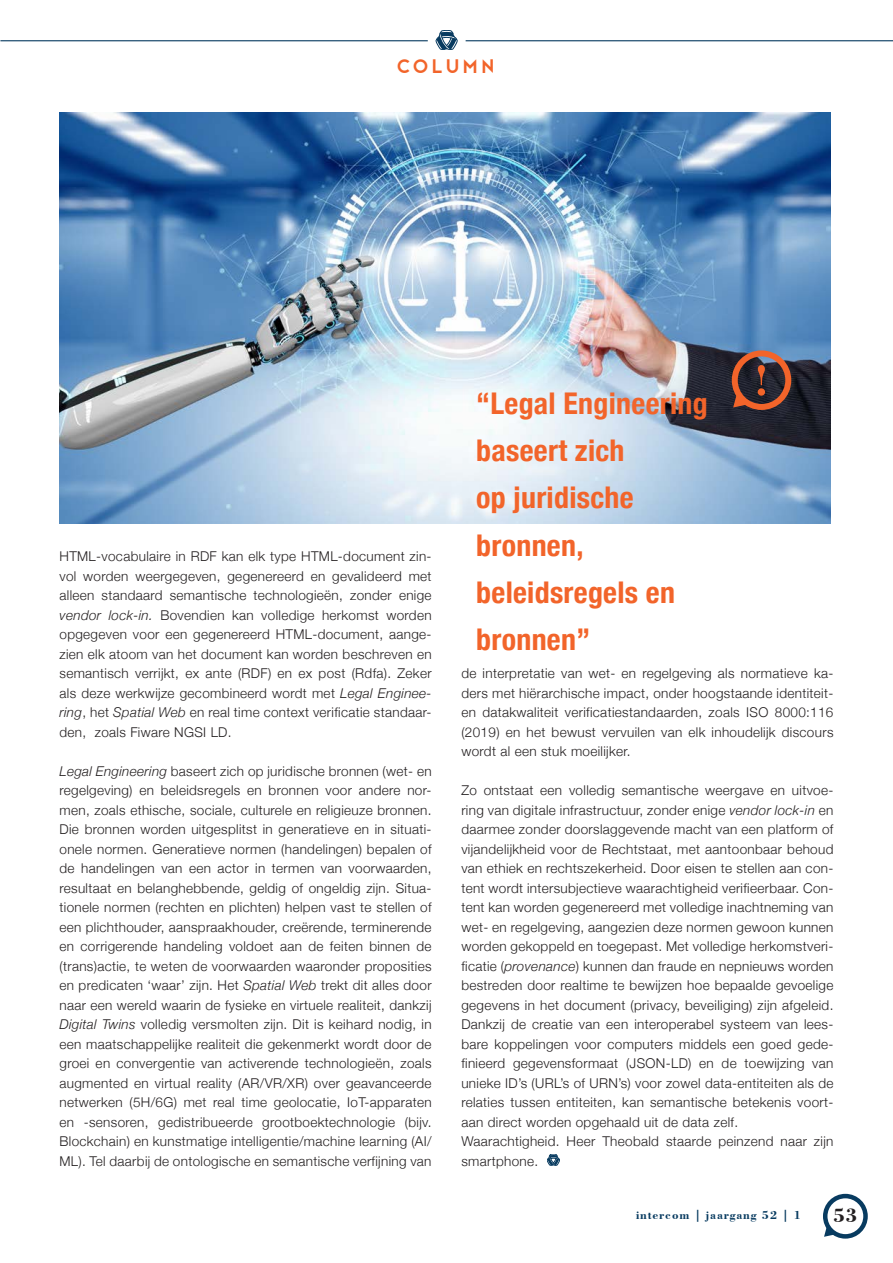
<style>
.page{position:relative;width:893px;height:1263px;background:#fff}
.page>*{position:absolute;margin:0;border:0;box-sizing:border-box;transform-origin:0 0}
.t1{font:700 condensed 29.85px/47.2px "Helvetica Neue";letter-spacing:.01em;color:#f2642a}
.t2{font:700 20.1px "Bodoni BT";color:#231f20}
.t3{font:19.5px "CWG Sans";letter-spacing:.17em;color:#f2642a}
.t4{font:300 13.5px/19.5px "Helvetica Neue";letter-spacing:.025em;color:#231f20;text-align:justify}
.t5{font:700 12px "Bodoni BT";letter-spacing:.07em;color:#083b60}
.s1{font-style:italic}
</style>
<div class="page">
<svg style="left:547px;top:1154px;width:13px;height:11px"></svg>
<img style="left:60px;top:113px;width:770px;height:410px">
<div style="left:732px;top:350px;width:59px;height:60px;border:6px solid #f2642a;border-radius:50%"></div>
<svg style="left:733px;top:391px;width:16px;height:16px"></svg>
<svg style="left:758px;top:365px;width:7px;height:31px"></svg>
<div style="left:823px;top:1194px;width:45px;height:44px;border:4px solid #083b60;border-radius:50%"></div>
<svg style="left:824px;top:1225px;width:12px;height:12px"></svg>
<svg style="left:436px;top:30px;width:21px;height:20px"></svg>
<hr style="left:0;top:40px;width:428px;height:1px;background:#083b60">
<hr style="left:466px;top:40px;width:427px;height:1px;background:#083b60">
<p class="t3" style="left:398px;top:56px;width:99px">COLUMN</p>
<p class="t4" style="left:60px;top:545px;width:374px">HTML-vocabulaire in RDF kan elk type HTML-document zin&shy;vol worden weergegeven, gegenereerd en gevalideerd met alleen standaard semantische technologieën, zonder enige <span class="s1">vendor lock-in.</span> Bovendien kan volledige herkomst worden opgegeven voor een gegenereerd HTML-document, aange&shy;zien elk atoom van het document kan worden beschreven en semantisch verrijkt, ex ante (RDF) en ex post (Rdfa). Zeker als deze werkwijze gecombineerd wordt met <span class="s1">Legal Enginee&shy;ring</span>, het <span class="s1">Spatial Web</span> en real time context verificatie standaar&shy;den, zoals Fiware NGSI LD.</p>
<p class="t4" style="left:60px;top:760px;width:374px"><span class="s1">Legal Engineering</span> baseert zich op juridische bronnen (wet- en regelgeving) en beleidsregels en bronnen voor andere nor&shy;men, zoals ethische, sociale, culturele en religieuze bronnen.<br>Die bronnen worden uitgesplitst in generatieve en in situati&shy;onele normen. Generatieve normen (handelingen) bepalen of de handelingen van een actor in termen van voorwaarden, resultaat en belanghebbende, geldig of ongeldig zijn. Situa&shy;tionele normen (rechten en plichten) helpen vast te stellen of een plichthouder, aanspraakhouder, creërende, terminerende en corrigerende handeling voldoet aan de feiten binnen de (trans)actie, te weten de voorwaarden waaronder proposities en predicaten ‘waar’ zijn. Het <span class="s1">Spatial Web</span> trekt dit alles door naar een wereld waarin de fysieke en virtuele realiteit, dankzij <span class="s1">Digital Twins</span> volledig versmolten zijn. Dit is keihard nodig, in een maatschappelijke realiteit die gekenmerkt wordt door de groei en convergentie van activerende technologieën, zoals augmented en virtual reality (AR/VR/XR) over geavanceerde netwerken (5H/6G) met real time geolocatie, IoT-apparaten en -sensoren, gedistribueerde grootboektechnologie (bijv.<br>Blockchain) en kunstmatige intelligentie/machine learning (AI/ ML). Tel daarbij de ontologische en semantische verfijning van</p>
<p class="t1" style="left:476px;top:378px;width:233px">“Legal Engineering baseert zich<br>op juridische bronnen, beleidsregels en bronnen”</p>
<p class="t4" style="left:461px;top:662px;width:374px">de interpretatie van wet- en regelgeving als normatieve ka&shy;ders met hiërarchische impact, onder hoogstaande identiteit&shy;en datakwaliteit verificatiestandaarden, zoals ISO 8000:116 (2019) en het bewust vervuilen van elk inhoudelijk discours wordt al een stuk moeilijker.</p>
<p class="t4" style="left:461px;top:779px;width:374px">Zo ontstaat een volledig semantische weergave en uitvoe&shy;ring van digitale infrastructuur, zonder enige <span class="s1">vendor lock-in</span> en daarmee zonder doorslaggevende macht van een platform of vijandelijkheid voor de Rechtstaat, met aantoonbaar behoud van ethiek en rechtszekerheid. Door eisen te stellen aan con&shy;tent wordt intersubjectieve waarachtigheid verifieerbaar. Con&shy;tent kan worden gegenereerd met volledige inachtneming van wet- en regelgeving, aangezien deze normen gewoon kunnen worden gekoppeld en toegepast. Met volledige herkomstveri&shy;ficatie (<span class="s1">provenance</span>) kunnen dan fraude en nepnieuws worden bestreden door realtime te bewijzen hoe bepaalde gevoelige gegevens in het document (privacy, beveiliging) zijn afgeleid.<br>Dankzij de creatie van een interoperabel systeem van lees&shy;bare koppelingen voor computers middels een goed gede&shy;finieerd gegevensformaat (JSON-LD) en de toewijzing van unieke ID’s (URL’s of URN’s) voor zowel data-entiteiten als de relaties tussen entiteiten, kan semantische betekenis voort&shy;aan direct worden opgehaald uit de data zelf.</p>
<p class="t4" style="left:461px;top:1130px;width:374px">Waarachtigheid. Heer Theobald staarde peinzend naar zijn smartphone.</p>
<p class="t5" style="left:636px;top:1208px;width:167px">intercom | jaargang 52 | 1</p>
<h2 class="t2" style="left:833px;top:1203px;width:26px">53</h2>
</div>
